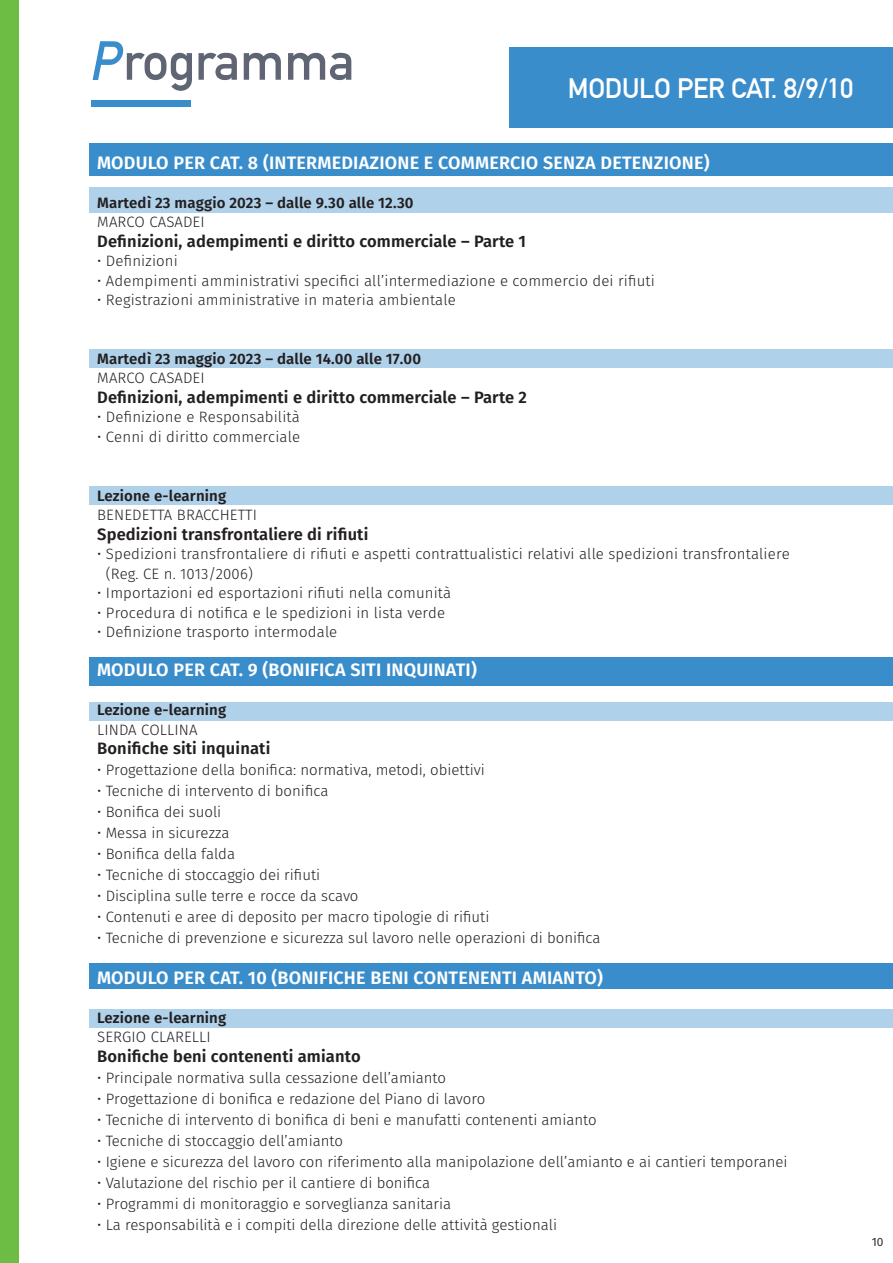
<style>
.page{position:relative;width:893px;height:1263px;background:#fff}
.page>*{position:absolute;margin:0;border:0;box-sizing:border-box;transform-origin:0 0}
.t1{font:52.5px "DIN Mittelschrift Std";letter-spacing:-.01em;color:#606573}
.t2{font:27.6px "DIN Mittelschrift Std";letter-spacing:-.01em;color:#fff}
.t3{font:600 18px "Fira Sans";letter-spacing:.01em;color:#fff}
.t4{font:600 16.5px "Fira Sans";letter-spacing:.01em;color:#231f20}
.t5{font:300 15px/19.5px "Fira Sans";color:#231f20}
.t6{font:600 15px "Fira Sans";letter-spacing:.01em;color:#231f20}
.t7{font:12px "Fira Sans";color:#231f20}
.s1{font-style:italic;font-size:54.6px;color:#3a8dcb}
</style>
<div class="page">
<div style="left:90px;top:144px;width:803px;height:32px;background:#3a8dcb"></div>
<div style="left:90px;top:657px;width:803px;height:29px;background:#3a8dcb"></div>
<div style="left:90px;top:963px;width:803px;height:25px;background:#3a8dcb"></div>
<div style="left:90px;top:188px;width:803px;height:25px;background:#b0d1ea"></div>
<div style="left:90px;top:350px;width:803px;height:18px;background:#b0d1ea"></div>
<div style="left:90px;top:486px;width:803px;height:18px;background:#b0d1ea"></div>
<div style="left:90px;top:702px;width:803px;height:18px;background:#b0d1ea"></div>
<div style="left:90px;top:1010px;width:803px;height:18px;background:#b0d1ea"></div>
<div style="left:0;top:0;width:18px;height:1263px;background:#6dbd44"></div>
<div style="left:91px;top:100px;width:99px;height:7px;background:#3a8dcb"></div>
<div style="left:510px;top:47px;width:383px;height:81px;background:#3a8dcb"></div>
<h1 class="t1" style="left:89px;top:30px;width:267px"><span class="s1">P</span>rogramma</h1>
<h2 class="t2" style="left:568px;top:72px;width:287px">MODULO PER CAT. 8/9/10</h2>
<p class="t3" style="left:97px;top:148px;width:614px">MODULO PER CAT. 8 (INTERMEDIAZIONE E COMMERCIO SENZA DETENZIONE)</p>
<p class="t6" style="left:97px;top:190px;width:318px">Martedì 23 maggio 2023 – dalle 9.30 alle 12.30</p>
<p class="t5" style="left:97px;top:212px;width:109px">MARCO CASADEI</p>
<p class="t4" style="left:97px;top:228px;width:430px">Definizioni, adempimenti e diritto commerciale – Parte 1</p>
<p class="t5" style="left:97px;top:251px;width:82px">• Definizioni</p>
<p class="t5" style="left:97px;top:271px;width:559px">• Adempimenti amministrativi specifici all’intermediazione e commercio dei rifiuti</p>
<p class="t5" style="left:97px;top:290px;width:360px">• Registrazioni amministrative in materia ambientale</p>
<p class="t6" style="left:97px;top:346px;width:325px">Martedì 23 maggio 2023 – dalle 14.00 alle 17.00</p>
<p class="t5" style="left:97px;top:368px;width:109px">MARCO CASADEI</p>
<p class="t4" style="left:97px;top:384px;width:431px">Definizioni, adempimenti e diritto commerciale – Parte 2</p>
<p class="t5" style="left:97px;top:407px;width:204px">• Definizione e Responsabilità</p>
<p class="t5" style="left:97px;top:427px;width:204px">• Cenni di diritto commerciale</p>
<p class="t6" style="left:97px;top:483px;width:131px">Lezione e-learning</p>
<p class="t5" style="left:97px;top:505px;width:161px">BENEDETTA BRACCHETTI</p>
<p class="t4" style="left:97px;top:520px;width:273px">Spedizioni transfrontaliere di rifiuti</p>
<p class="t5" style="left:106px;top:544px;width:685px;text-indent:-9px">• Spedizioni transfrontaliere di rifiuti e aspetti contrattualistici relativi alle spedizioni transfrontaliere (Reg. CE n. 1013/2006)</p>
<p class="t5" style="left:97px;top:583px;width:356px">• Importazioni ed esportazioni rifiuti nella comunità</p>
<p class="t5" style="left:97px;top:602px;width:349px">• Procedura di notifica e le spedizioni in lista verde</p>
<p class="t5" style="left:97px;top:622px;width:242px">• Definizione trasporto intermodale</p>
<p class="t3" style="left:97px;top:655px;width:381px">MODULO PER CAT. 9 (BONIFICA SITI INQUINATI)</p>
<p class="t6" style="left:97px;top:697px;width:131px">Lezione e-learning</p>
<p class="t5" style="left:97px;top:719px;width:102px">LINDA COLLINA</p>
<p class="t4" style="left:97px;top:735px;width:175px">Bonifiche siti inquinati</p>
<p class="t5" style="left:97px;top:760px;width:389px">• Progettazione della bonifica: normativa, metodi, obiettivi</p>
<p class="t5" style="left:97px;top:781px;width:233px">• Tecniche di intervento di bonifica</p>
<p class="t5" style="left:97px;top:802px;width:126px">• Bonifica dei suoli</p>
<p class="t5" style="left:97px;top:823px;width:134px">• Messa in sicurezza</p>
<p class="t5" style="left:97px;top:844px;width:139px">• Bonifica della falda</p>
<p class="t5" style="left:97px;top:865px;width:225px">• Tecniche di stoccaggio dei rifiuti</p>
<p class="t5" style="left:97px;top:886px;width:263px">• Disciplina sulle terre e rocce da scavo</p>
<p class="t5" style="left:97px;top:907px;width:394px">• Contenuti e aree di deposito per macro tipologie di rifiuti</p>
<p class="t5" style="left:97px;top:928px;width:505px">• Tecniche di prevenzione e sicurezza sul lavoro nelle operazioni di bonifica</p>
<p class="t3" style="left:97px;top:962px;width:507px">MODULO PER CAT. 10 (BONIFICHE BENI CONTENENTI AMIANTO)</p>
<p class="t6" style="left:97px;top:1005px;width:131px">Lezione e-learning</p>
<p class="t5" style="left:97px;top:1027px;width:115px">SERGIO CLARELLI</p>
<p class="t4" style="left:97px;top:1042px;width:265px">Bonifiche beni contenenti amianto</p>
<p class="t5" style="left:97px;top:1067px;width:350px">• Principale normativa sulla cessazione dell’amianto</p>
<p class="t5" style="left:97px;top:1088px;width:390px">• Progettazione di bonifica e redazione del Piano di lavoro</p>
<p class="t5" style="left:97px;top:1109px;width:501px">• Tecniche di intervento di bonifica di beni e manufatti contenenti amianto</p>
<p class="t5" style="left:97px;top:1130px;width:247px">• Tecniche di stoccaggio dell’amianto</p>
<p class="t5" style="left:97px;top:1151px;width:692px">• Igiene e sicurezza del lavoro con riferimento alla manipolazione dell’amianto e ai cantieri temporanei</p>
<p class="t5" style="left:97px;top:1172px;width:335px">• Valutazione del rischio per il cantiere di bonifica</p>
<p class="t5" style="left:97px;top:1193px;width:356px">• Programmi di monitoraggio e sorveglianza sanitaria</p>
<p class="t5" style="left:97px;top:1214px;width:462px">• La responsabilità e i compiti della direzione delle attività gestionali</p>
<p class="t7" style="left:872px;top:1233px;width:13px">10</p>
</div>
